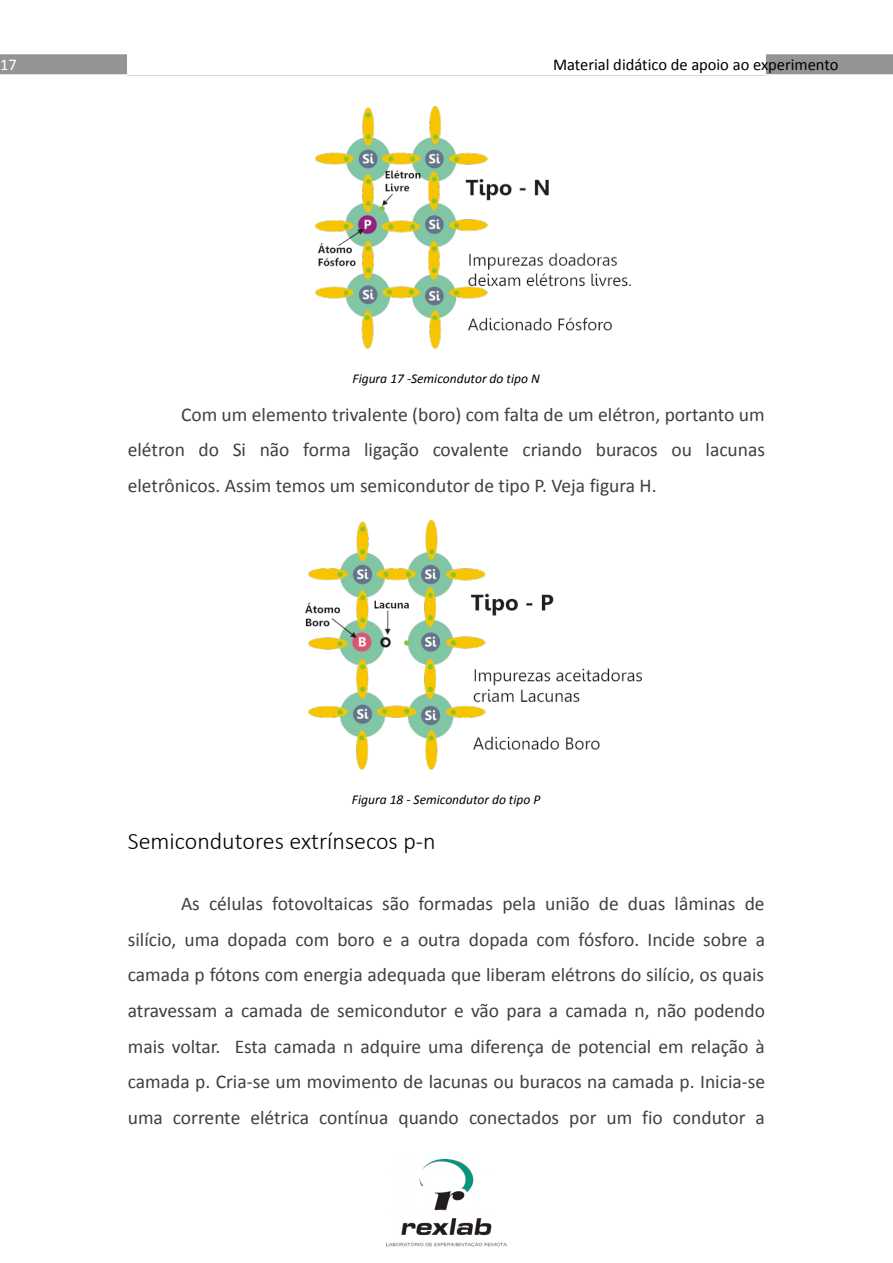
<style>
.page{position:relative;width:893px;height:1263px;background:#fff}
.page>*{position:absolute;margin:0;border:0;box-sizing:border-box;transform-origin:0 0}
.t1{font:300 24px "Calibri";color:#00000a}
.t2{font:19.5px/35.7px "Calibri";color:#404040;text-align:justify}
.t3{font:16.5px "Calibri";color:#000}
.t4{font:16.5px "Calibri";color:#fff}
.t5{font:italic 13.5px "Calibri";color:#000}
</style>
<div class="page">
<div style="left:0;top:54px;width:892px;height:20px;background:#949494"></div>
<div style="left:128px;top:53px;width:637px;height:1193px;background:#fff"></div>
<img style="left:316px;top:106px;width:314px;height:242px">
<img style="left:305px;top:521px;width:336px;height:248px">
<img style="left:386px;top:1159px;width:121px;height:87px">
<hr style="left:128px;top:75px;width:637px;height:1px;background:#d9d9d9">
<p class="t4" style="left:0;top:54px;width:18px">17</p>
<p class="t3" style="left:553px;top:54px;width:287px">Material didático de apoio ao experimento</p>
<p class="t5" style="left:352px;top:371px;width:189px">Figura 17 -Semicondutor do tipo N</p>
<p class="t2" style="left:128px;top:396px;width:638px;text-indent:53px">Com um elemento trivalente (boro) com falta de um elétron, portanto um elétron do Si não forma ligação covalente criando buracos ou lacunas eletrônicos. Assim temos um semicondutor de tipo P. Veja figura H.</p>
<p class="t5" style="left:352px;top:792px;width:190px">Figura 18 - Semicondutor do tipo P</p>
<p class="t1" style="left:128px;top:826px;width:309px">Semicondutores extrínsecos p-n</p>
<p class="t2" style="left:128px;top:886px;width:638px;text-indent:53px">As células fotovoltaicas são formadas pela união de duas lâminas de silício, uma dopada com boro e a outra dopada com fósforo. Incide sobre a camada p fótons com energia adequada que liberam elétrons do silício, os quais atravessam a camada de semicondutor e vão para a camada n, não podendo mais voltar. Esta camada n adquire uma diferença de potencial em relação à camada p. Cria-se um movimento de lacunas ou buracos na camada p. Inicia-se uma corrente elétrica contínua quando conectados por um fio condutor a</p>
</div>
